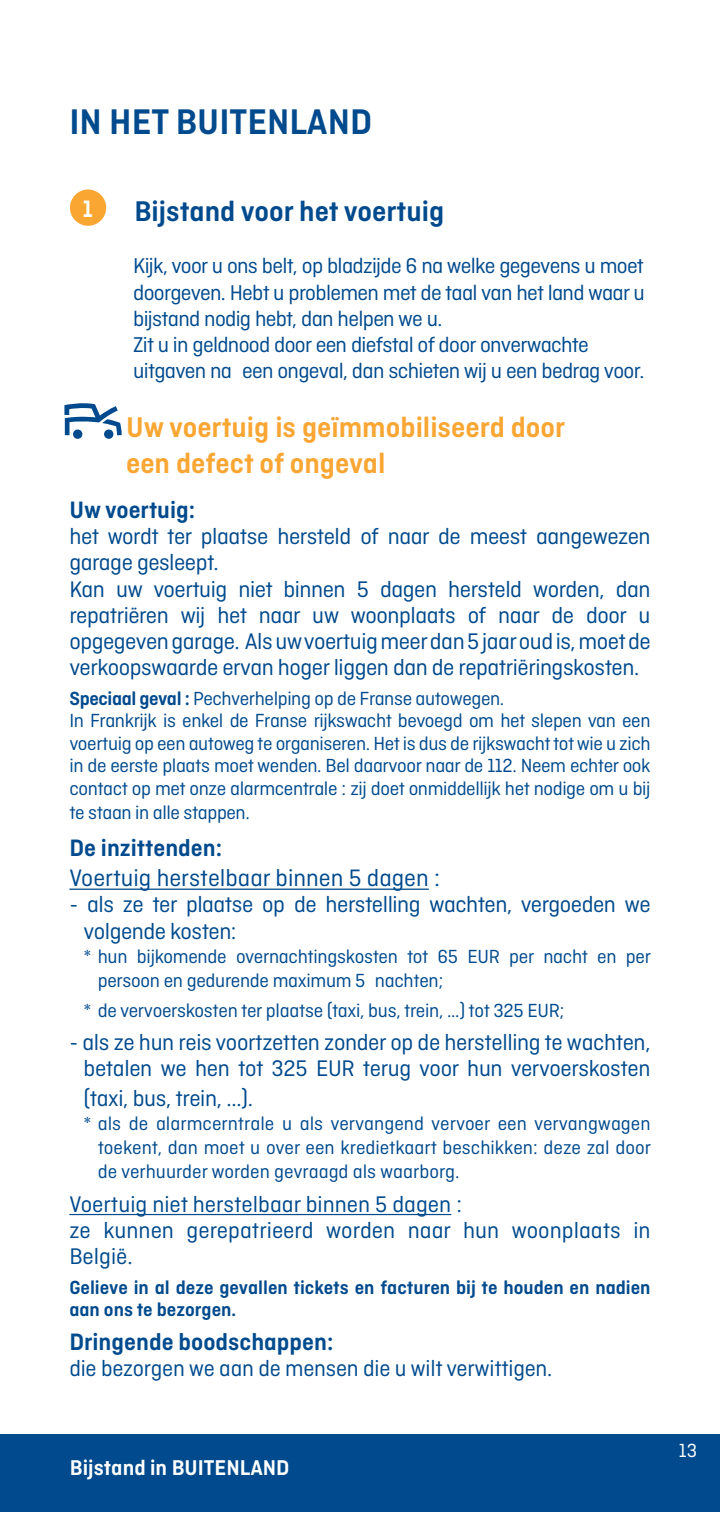
<style>
.page{position:relative;width:720px;height:1523px;background:#fff}
.page>*{position:absolute;margin:0;border:0;box-sizing:border-box;transform-origin:0 0}
.t1{font:600 37.5px "Ciutadella";color:#004a8d}
.t2{font:600 30px/36px "Ciutadella";color:#faa633}
.t3{font:600 30px "Ciutadella";color:#004a8d}
.t4{font:600 25px "Ciutadella";color:#004a8d}
.t5{font:25px "Ciutadella";color:#004a8d}
.t6{font:600 25px "Ciutadella";color:#fff;scale:.93 1}
.t7{font:23.75px/26.2px "Ciutadella";letter-spacing:-.02em;color:#004a8d}
.t8{font:23.75px/26.2px "Ciutadella";color:#004a8d}
.t9{font:22.5px/26.2px "Ciutadella";letter-spacing:-.03em;color:#004a8d}
.t10{font:600 22.5px "Ciutadella";color:#fff}
.t11{font:20px/22.8px "Ciutadella";letter-spacing:-.02em;color:#004a8d}
.t12{font:600 20px/22.5px "Ciutadella";color:#004a8d}
.t13{font:20px "Ciutadella";color:#fff}
.s1{font-weight:600}
</style>
<div class="page">
<div style="left:0;top:1434px;width:720px;height:78px;background:#004a8d"></div>
<hr style="left:69px;top:888px;width:360px;height:2px;background:#004a8d">
<hr style="left:69px;top:1214px;width:382px;height:1px;background:#004a8d">
<div style="left:70px;top:189px;width:36px;height:37px;background:#faa633;border-radius:50%"></div>
<svg style="left:64px;top:403px;width:58px;height:36px"></svg>
<h1 class="t1" style="left:69px;top:100px;width:304px">IN HET BUITENLAND</h1>
<p class="t6" style="left:83px;top:195px;width:12px">1</p>
<h2 class="t3" style="left:134px;top:194px;width:311px">Bijstand voor het voertuig</h2>
<p class="t9" style="left:133px;top:253px;width:513px">Kijk, voor u ons belt, op bladzijde 6 na welke gegevens u moet doorgeven. Hebt u problemen met de taal van het land waar u bijstand nodig hebt, dan helpen we u.<br>Zit u in geldnood door een diefstal of door onverwachte uitgaven na een ongeval, dan schieten wij u een bedrag voor.</p>
<h2 class="t2" style="left:126px;top:409px;width:441px">Uw voertuig is geïmmobiliseerd door een defect of ongeval</h2>
<p class="t4" style="left:69px;top:495px;width:127px">Uw voertuig:</p>
<p class="t7" style="left:69px;top:523px;width:583px">het wordt ter plaatse hersteld of naar de meest aangewezen garage gesleept.<br>Kan uw voertuig niet binnen 5 dagen hersteld worden, dan repatriëren wij het naar uw woonplaats of naar de door u opgegeven garage. Als uw voertuig meer dan 5 jaar oud is, moet de verkoopswaarde ervan hoger liggen dan de repatriëringskosten.</p>
<p class="t11" style="left:69px;top:687px;width:583px"><span class="s1">Speciaal geval :</span> Pechverhelping op de Franse autowegen.<br>In Frankrijk is enkel de Franse rijkswacht bevoegd om het slepen van een voertuig op een autoweg te organiseren. Het is dus de rijkswacht tot wie u zich in de eerste plaats moet wenden. Bel daarvoor naar de 112. Neem echter ook contact op met onze alarmcentrale : zij doet onmiddellijk het nodige om u bij te staan in alle stappen.</p>
<p class="t4" style="left:69px;top:834px;width:154px">De inzittenden:</p>
<p class="t5" style="left:69px;top:864px;width:372px">Voertuig herstelbaar binnen 5 dagen :</p>
<p class="t7" style="left:84px;top:891px;width:568px;text-indent:-14px">- als ze ter plaatse op de herstelling wachten, vergoeden we volgende kosten:</p>
<p class="t11" style="left:98px;top:944px;width:555px;line-height:24px;text-indent:-14px">* hun bijkomende overnachtingskosten tot 65 EUR per nacht en per persoon en gedurende maximum 5 nachten;</p>
<p class="t11" style="left:84px;top:998px;width:483px">* de vervoerskosten ter plaatse (taxi, bus, trein, ...) tot 325 EUR;</p>
<p class="t7" style="left:69px;top:1029px;width:583px;text-align:center">- als ze hun reis voortzetten zonder op de herstelling te wachten, betalen we hen tot 325 EUR terug voor hun vervoerskosten</p>
<p class="t7" style="left:84px;top:1085px;width:171px">(taxi, bus, trein, ...).</p>
<p class="t11" style="left:98px;top:1111px;width:555px;line-height:24px;text-align:justify;text-indent:-14px">* als de alarmcerntrale u als vervangend vervoer een vervangwagen toekent, dan moet u over een kredietkaart beschikken: deze zal door de verhuurder worden gevraagd als waarborg.</p>
<p class="t8" style="left:69px;top:1190px;width:583px">Voertuig niet herstelbaar binnen 5 dagen :<br>ze kunnen ge repatrieerd worden naar hun woonplaats in<br>België.</p>
<p class="t12" style="left:69px;top:1276px;width:583px">Gelieve in al deze gevallen tickets en facturen bij te houden en nadien aan ons te bezorgen.</p>
<p class="t4" style="left:69px;top:1327px;width:265px">Dringende boodschappen:</p>
<p class="t7" style="left:69px;top:1355px;width:484px">die bezorgen we aan de mensen die u wilt verwittigen.</p>
<p class="t10" style="left:70px;top:1454px;width:221px">Bijstand in BUITENLAND</p>
<p class="t13" style="left:679px;top:1439px;width:20px">13</p>
</div>
